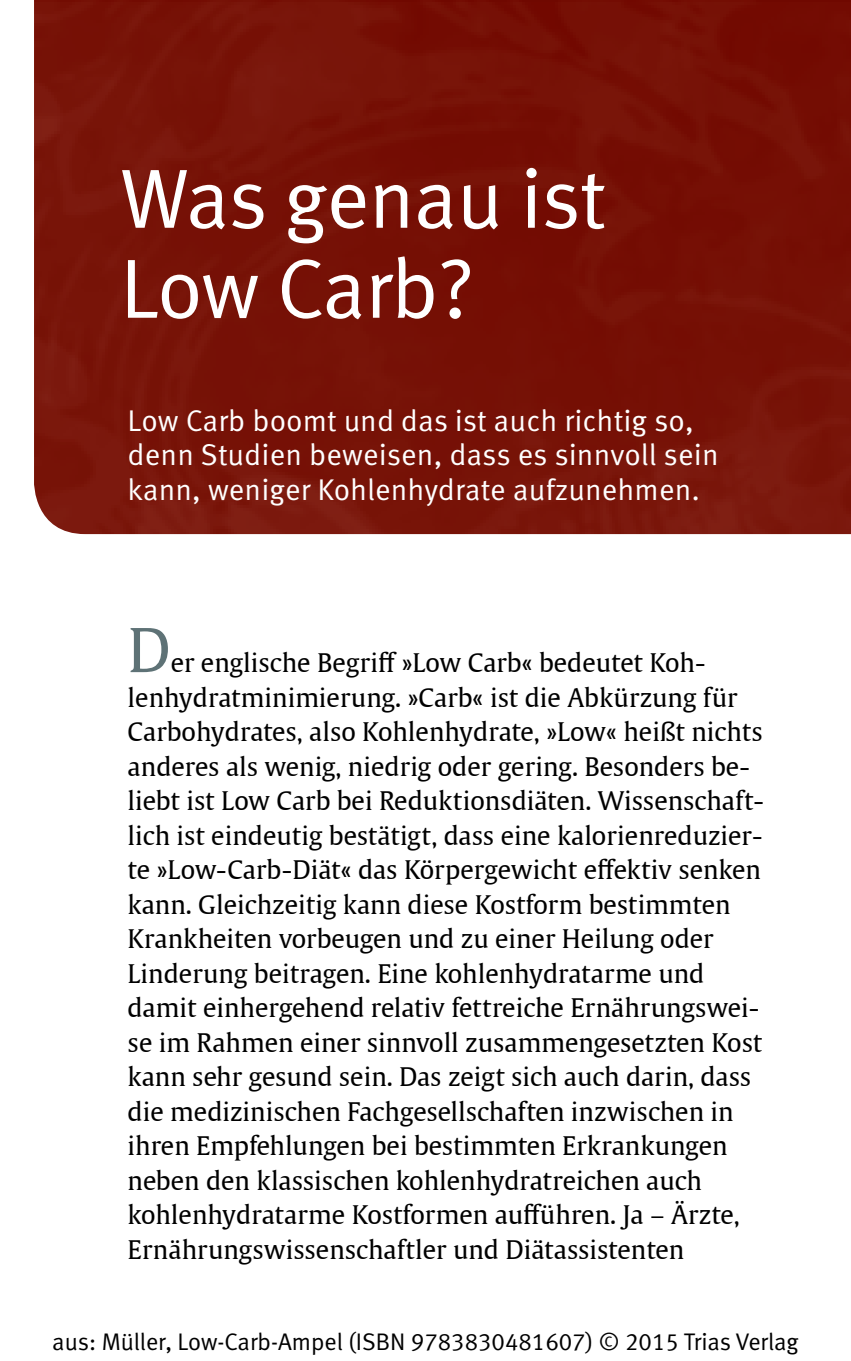
<style>
.page{position:relative;width:851px;height:1361px;background:#fff}
.page>*{position:absolute;margin:0;border:0;box-sizing:border-box;transform-origin:0 0}
.t1{font:84px/90px "Meta Pro Norm";letter-spacing:-.02em;color:#fff}
.t2{font:60px "Thieme Gulliver 2011";color:#5e7276}
.t3{font:30px/34.5px "Meta Pro Norm";letter-spacing:.005em;color:#fff}
.t4{font:25.5px/34.5px "Thieme Gulliver 2011";color:#000}
.t5{font:24px "Meta Normal LF";color:#000}
</style>
<div class="page">
<div style="left:34px;top:0;width:816px;height:534px;background:#761206"></div>
<h1 class="t1" style="left:120px;top:148px;width:488px">Was genau ist<br>Low Carb?</h1>
<p class="t3" style="left:128px;top:401px;width:592px">Low Carb boomt und das ist auch richtig so, denn Studien beweisen, dass es sinnvoll sein kann, weniger Kohlenhydrate aufzunehmen.</p>
<h2 class="t2" style="left:128px;top:605px;width:45px">D</h2>
<p class="t4" style="left:128px;top:644px;width:637px;text-indent:43px">er englische Begriff »Low Carb« bedeutet Koh&shy;lenhydratminimierung. »Carb« ist die Abkürzung für Carbohydrates, also Kohlenhydrate, »Low« heißt nichts anderes als wenig, niedrig oder gering. Besonders be&shy;liebt ist Low Carb bei Reduktionsdiäten. Wissenschaft&shy;lich ist eindeutig bestätigt, dass eine kalorienreduzier&shy;te »Low-Carb-Diät« das Körpergewicht effektiv senken kann. Gleichzeitig kann diese Kostform bestimmten Krankheiten vorbeugen und zu einer Heilung oder Linderung beitragen. Eine kohlenhydratarme und damit einhergehend relativ fettreiche Ernährungswei&shy;se im Rahmen einer sinnvoll zusammengesetzten Kost kann sehr gesund sein. Das zeigt sich auch darin, dass die medizinischen Fachgesellschaften inzwischen in ihren Empfehlungen bei bestimmten Erkrankungen neben den klassischen kohlenhydratreichen auch kohlenhydratarme Kostformen aufführen. Ja – Ärzte, Ernährungswissenschaftler und Diätassistenten</p>
<p class="t5" style="left:52px;top:1328px;width:747px">aus: Müller, Low-Carb-Ampel (ISBN 9783830481607) © 2015 Trias Verlag</p>
</div>
